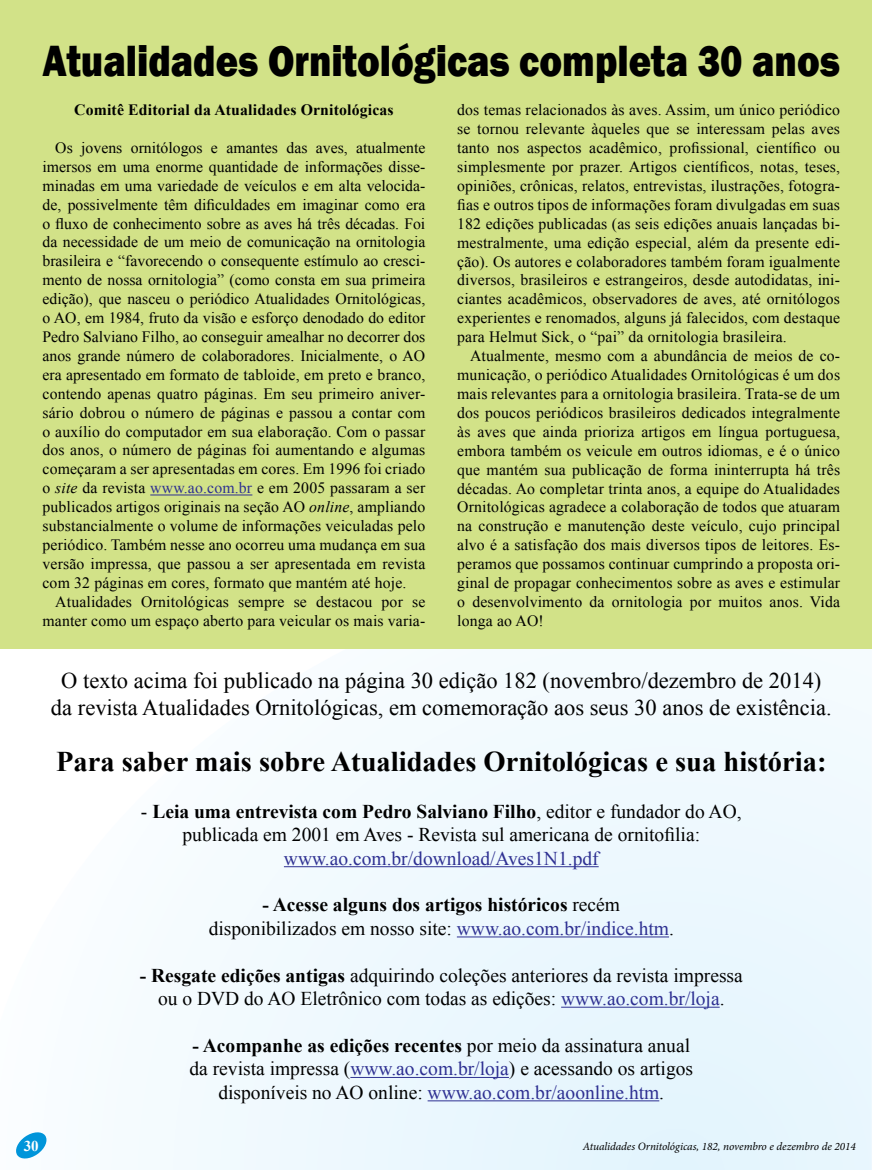
<style>
.page{position:relative;width:872px;height:1170px;background:#fff}
.page>*{position:absolute;margin:0;border:0;box-sizing:border-box;transform-origin:0 0}
.t1{font:800 45px "Franklin Gothic";color:#000;scale:.85 1}
.t2{font:700 28.5px "Times New Roman";color:#000}
.t3{font:22.5px/27px "Times New Roman";color:#000;text-align:center}
.t4{font:19.5px/23.4px "Times New Roman";color:#000;text-align:center}
.t5{font:19.5px "Times New Roman";color:#2e3092}
.t6{font:15.75px/18.9px "Times New Roman";letter-spacing:.01em;color:#000;text-align:justify}
.t7{font:700 15.75px "Times New Roman";letter-spacing:.01em;color:#000}
.t8{font:700 15px "Times New Roman";color:#fff}
.t9{font:italic 11.25px "Minion Pro";letter-spacing:-.005em;color:#000}
.s1{font-style:italic}
.s2{color:#2e3092}
.s3{font-weight:700}
</style>
<div class="page">
<svg style="left:0;top:648px;width:871px;height:521px"></svg>
<svg style="left:871px;top:648px;width:1px;height:521px"></svg>
<div style="left:0;top:0;width:872px;height:648px;background:#d2e288"></div>
<hr style="left:150px;top:494px;width:102px;height:1px;background:#2e3092">
<hr style="left:284px;top:866px;width:314px;height:1px;background:#2e3092">
<hr style="left:457px;top:936px;width:212px;height:1px;background:#2e3092">
<hr style="left:561px;top:1006px;width:158px;height:1px;background:#2e3092">
<hr style="left:350px;top:1076px;width:159px;height:1px;background:#2e3092">
<hr style="left:427px;top:1100px;width:232px;height:1px;background:#2e3092">
<svg style="left:14px;top:1130px;width:35px;height:29px"></svg>
<h1 class="t1" style="left:43px;top:32px;width:939px">Atualidades Ornitológicas completa 30 anos</h1>
<p class="t7" style="left:74px;top:99px;width:321px">Comitê Editorial da Atualidades Ornitológicas</p>
<p class="t6" style="left:42px;top:138px;width:384px;text-indent:13px">Os jovens ornitólogos e amantes das aves, atualmente imersos em uma enorme quantidade de informações disse&shy;minadas em uma variedade de veículos e em alta velocida&shy;de, possivelmente têm dificuldades em imaginar como era o fluxo de conhecimento sobre as aves há três décadas. Foi da necessidade de um meio de comunicação na ornitologia brasileira e “favorecendo o consequente estímulo ao cresci&shy;mento de nossa ornitologia” (como consta em sua primeira edição), que nasceu o periódico Atualidades Ornitológicas, o AO, em 1984, fruto da visão e esforço denodado do editor Pedro Salviano Filho, ao conseguir amealhar no decorrer dos anos grande número de colaboradores. Inicialmente, o AO era apresentado em formato de tabloide, em preto e branco, contendo apenas quatro páginas. Em seu primeiro aniver&shy;sário dobrou o número de páginas e passou a contar com o auxílio do computador em sua elaboração. Com o passar dos anos, o número de páginas foi aumentando e algumas começaram a ser apresentadas em cores. Em 1996 foi criado o <span class="s1">site</span> da revista <span class="s2">www.ao.com.br</span> e em 2005 passaram a ser publicados artigos originais na seção AO <span class="s1">online</span>, ampliando substancialmente o volume de informações veiculadas pelo periódico. Também nesse ano ocorreu uma mudança em sua versão impressa, que passou a ser apresentada em revista com 32 páginas em cores, formato que mantém até hoje.</p>
<p class="t6" style="left:42px;top:591px;width:384px;text-align:right">Atualidades Ornitológicas sempre se destacou por se manter como um espaço aberto para veicular os mais varia-</p>
<p class="t6" style="left:457px;top:100px;width:384px">dos temas relacionados às aves. Assim, um único periódico se tornou relevante àqueles que se interessam pelas aves tanto nos aspectos acadêmico, profissional, científico ou simplesmente por prazer. Artigos científicos, notas, teses, opiniões, crônicas, relatos, entrevistas, ilustrações, fotogra&shy;fias e outros tipos de informações foram divulgadas em suas 182 edições publicadas (as seis edições anuais lançadas bi&shy;mestralmente, uma edição especial, além da presente edi&shy;ção). Os autores e colaboradores também foram igualmente diversos, brasileiros e estrangeiros, desde autodidatas, ini&shy;ciantes acadêmicos, observadores de aves, até ornitólogos experientes e renomados, alguns já falecidos, com destaque para Helmut Sick, o “pai” da ornitologia brasileira.</p>
<p class="t6" style="left:457px;top:346px;width:384px;text-indent:13px">Atualmente, mesmo com a abundância de meios de co&shy;municação, o periódico Atualidades Ornitológicas é um dos mais relevantes para a ornitologia brasileira. Trata-se de um dos poucos periódicos brasileiros dedicados integralmente às aves que ainda prioriza artigos em língua portuguesa, embora também os veicule em outros idiomas, e é o único que mantém sua publicação de forma ininterrupta há três décadas. Ao completar trinta anos, a equipe do Atualidades Ornitológicas agradece a colaboração de todos que atuaram na construção e manutenção deste veículo, cujo principal alvo é a satisfação dos mais diversos tipos de leitores. Es&shy;peramos que possamos continuar cumprindo a proposta ori&shy;ginal de propagar conhecimentos sobre as aves e estimular o desenvolvimento da ornitologia por muitos anos. Vida longa ao AO!</p>
<h3 class="t3" style="left:51px;top:666px;width:782px">O texto acima foi publicado na página 30 edição 182 (novembro/dezembro de 2014) da revista Atualidades Ornitológicas, em comemoração aos seus 30 anos de existência.</h3>
<h2 class="t2" style="left:56px;top:741px;width:772px">Para saber mais sobre Atualidades Ornitológicas e sua história:</h2>
<p class="t4" style="left:141px;top:799px;width:602px">- <span class="s3">Leia uma entrevista com Pedro Salviano Filho</span>, editor e fundador do AO, publicada em 2001 em Aves - Revista sul americana de ornitofilia:</p>
<p class="t5" style="left:284px;top:844px;width:316px">www.ao.com.br/download/Aves1N1.pdf</p>
<p class="t4" style="left:209px;top:892px;width:467px"><span class="s3">- Acesse alguns dos artigos históricos</span> recém disponibilizados em nosso site: <span class="s2">www.ao.com.br/indice.htm</span>.</p>
<p class="t4" style="left:140px;top:963px;width:604px"><span class="s3">- Resgate edições antigas</span> adquirindo coleções anteriores da revista impressa ou o DVD do AO Eletrônico com todas as edições: <span class="s2">www.ao.com.br/loja</span>.</p>
<p class="t4" style="left:189px;top:1033px;width:505px"><span class="s3">- Acompanhe as edições recentes</span> por meio da assinatura anual da revista impressa (<span class="s2">www.ao.com.br/loja</span>) e acessando os artigos disponíveis no AO online: <span class="s2">www.ao.com.br/aoonline.htm</span>.</p>
<p class="t8" style="left:24px;top:1134px;width:17px">30</p>
<p class="t9" style="left:583px;top:1138px;width:275px">Atualidades Ornitológicas, 182, novembro e dezembro de 2014</p>
</div>
